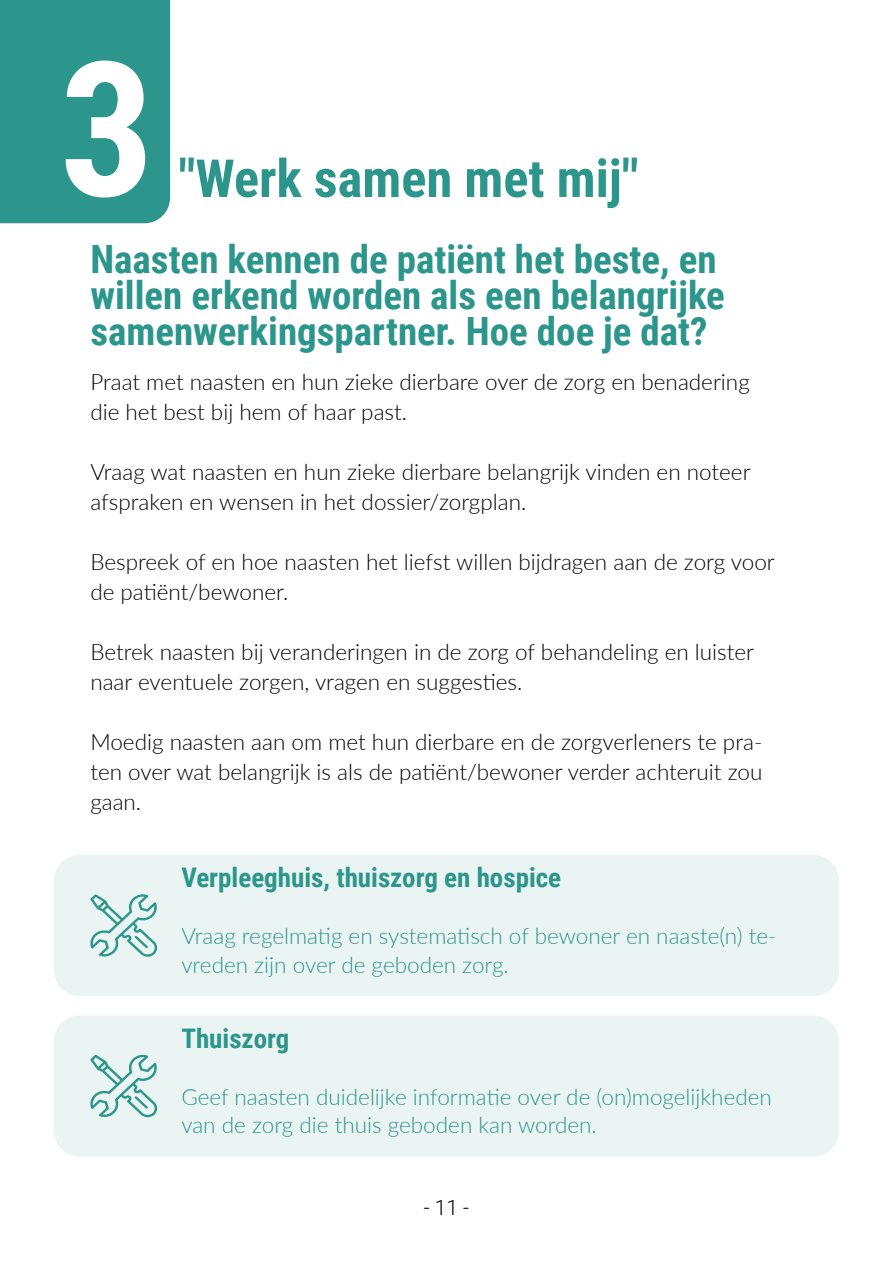
<style>
.page{position:relative;width:893px;height:1263px;background:#fff}
.page>*{position:absolute;margin:0;border:0;box-sizing:border-box;transform-origin:0 0}
.t1{font:700 187.5px "Roboto Condensed";color:#fff}
.t2{font:700 52.5px "Roboto Condensed";color:#2c968c}
.t3{font:700 39px/36px "Roboto Condensed";color:#2c968c}
.t4{font:700 27px "Roboto Condensed";color:#2c968c}
.t5{font:300 22.5px/30px "Lato";color:#000}
.t6{font:300 22.5px/28.5px "Lato";color:#2c968c}
.t7{font:300 21px "Roboto";color:#000}
</style>
<div class="page">
<div style="left:0;top:0;width:170px;height:223px;background:#2c968c"></div>
<div style="left:54px;top:855px;width:785px;height:141px;background:#eaf4f3;border-radius:26px"></div>
<div style="left:54px;top:1015px;width:785px;height:141px;background:#eaf4f3;border-radius:26px"></div>
<svg style="left:90px;top:894px;width:68px;height:63px"></svg>
<svg style="left:90px;top:1054px;width:68px;height:63px"></svg>
<h1 class="t1" style="left:60px;top:-2px;width:96px">3</h1>
<h2 class="t2" style="left:179px;top:141px;width:461px">"Werk samen met mij"</h2>
<h3 class="t3" style="left:90px;top:240px;width:636px">Naasten kennen de patiënt het beste, en willen erkend worden als een belangrijke samenwerkingspartner. Hoe doe je dat?</h3>
<p class="t5" style="left:90px;top:366px;width:661px">Praat met naasten en hun zieke dierbare over de zorg en benadering die het best bij hem of haar past.</p>
<p class="t5" style="left:90px;top:456px;width:662px">Vraag wat naasten en hun zieke dierbare belangrijk vinden en noteer afspraken en wensen in het dossier/zorgplan.</p>
<p class="t5" style="left:90px;top:546px;width:686px">Bespreek of en hoe naasten het liefst willen bijdragen aan de zorg voor de patiënt/bewoner.</p>
<p class="t5" style="left:90px;top:636px;width:665px">Betrek naasten bij veranderingen in de zorg of behandeling en luister naar eventuele zorgen, vragen en suggesties.</p>
<p class="t5" style="left:90px;top:726px;width:674px;text-align:justify">Moedig naasten aan om met hun dierbare en de zorgverleners te pra&shy;ten over wat belangrijk is als de patiënt/bewoner verder achteruit zou gaan.</p>
<p class="t4" style="left:181px;top:859px;width:381px">Verpleeghuis, thuiszorg en hospice</p>
<p class="t6" style="left:181px;top:921px;width:597px">Vraag regelmatig en systematisch of bewoner en naaste(n) te&shy;vreden zijn over de geboden zorg.</p>
<p class="t4" style="left:181px;top:1019px;width:110px">Thuiszorg</p>
<p class="t6" style="left:181px;top:1082px;width:592px">Geef naasten duidelijke informatie over de (on)mogelijkheden van de zorg die thuis geboden kan worden.</p>
<p class="t7" style="left:424px;top:1192px;width:47px">- 11 -</p>
</div>
